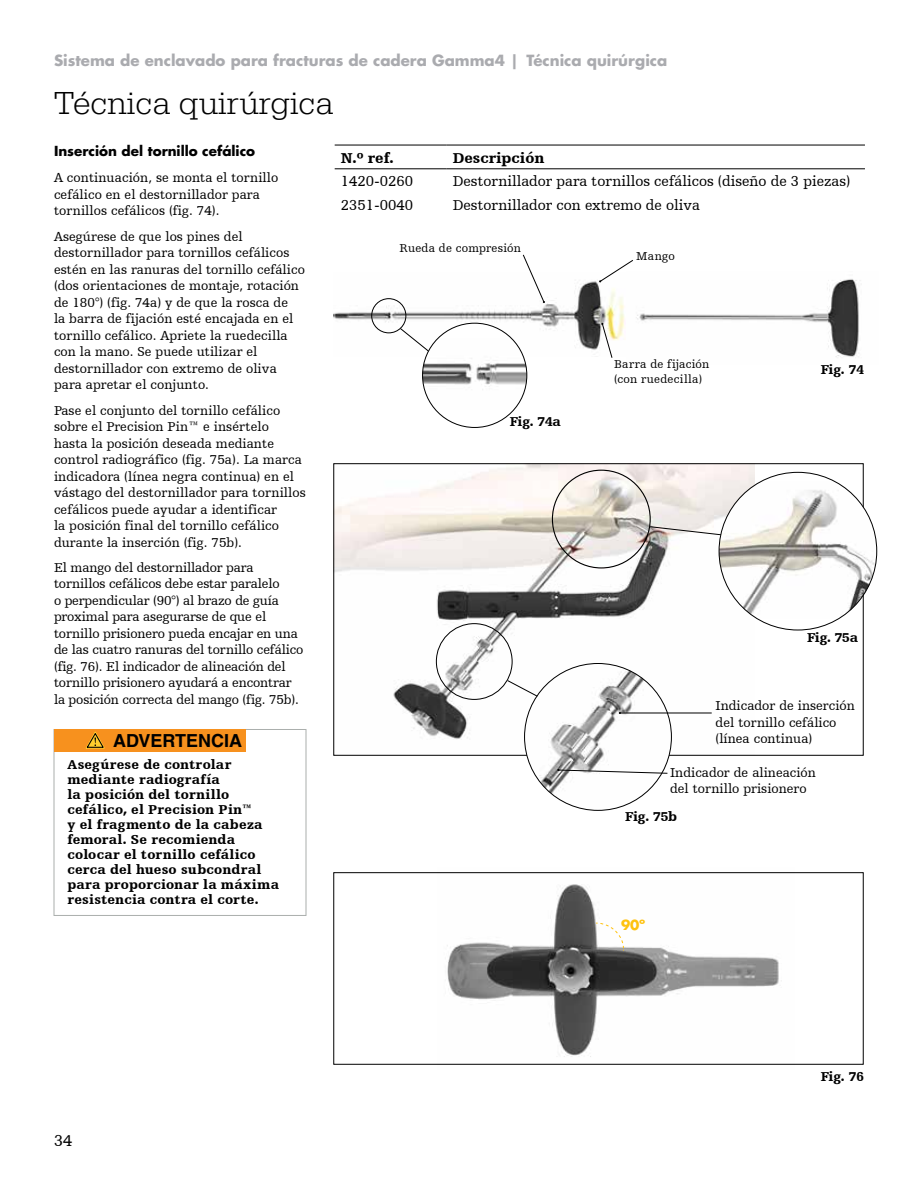
<style>
.page{position:relative;width:918px;height:1188px;background:#fff}
.page>*{position:absolute;margin:0;border:0;box-sizing:border-box;transform-origin:0 0}
.t1{font:300 33px "URW Egyptienne TOT";color:#000}
.t2{font:700 18px "Helvetica";color:#000}
.t3{font:16.5px "Humanist Slabserif 712 BT";color:#000}
.t4{font:15px "Humanist Slabserif 712 BT";color:#000}
.t5{font:700 15px "Futura For Stryker";color:#aaabaf}
.t6{font:900 15px "Humanist Slabserif 712 BT";color:#000}
.t7{font:13.5px/16.5px "Humanist Slabserif 712 BT";letter-spacing:.005em;color:#000}
.t8{font:900 13.5px/15px "Humanist Slabserif 712 BT";letter-spacing:.015em;color:#000}
.t9{font:700 13.5px "Futura For Stryker";color:#000}
.t10{font:700 13.5px "Futura For Stryker";color:#ffc20e}
.t11{font:12px/15px "Humanist Slabserif 712 BT";letter-spacing:.02em;color:#000}
</style>
<div class="page">
<img style="left:447px;top:884px;width:335px;height:173px">
<svg style="left:335px;top:168px;width:530px;height:1px"></svg>
<hr style="left:335px;top:169px;width:112px;height:1px;background:#000">
<hr style="left:447px;top:169px;width:418px;height:1px;background:#000">
<hr style="left:335px;top:145px;width:112px;height:1px;background:#000">
<hr style="left:447px;top:145px;width:418px;height:1px;background:#000">
<div style="left:54px;top:729px;width:252px;height:187px;border:1px solid #abafad"></div>
<img style="left:636px;top:279px;width:225px;height:78px">
<img style="left:333px;top:281px;width:292px;height:69px">
<div style="left:423px;top:323px;width:104px;height:104px;background:#fff;border-radius:50%"></div>
<img style="left:423px;top:339px;width:104px;height:70px">
<div style="left:371px;top:298px;width:35px;height:35px;border:1px solid #000;border-radius:50%"></div>
<svg style="left:399px;top:327px;width:30px;height:25px"></svg>
<img style="left:335px;top:465px;width:420px;height:289px">
<img style="left:719px;top:481px;width:158px;height:137px">
<img style="left:525px;top:663px;width:146px;height:147px;border-radius:73px">
<div style="left:436px;top:623px;width:77px;height:77px;border:1px solid #000;border-radius:50%"></div>
<svg style="left:649px;top:526px;width:73px;height:10px"></svg>
<svg style="left:507px;top:680px;width:31px;height:17px"></svg>
<hr style="left:620px;top:713px;width:92px;height:1px;background:#000">
<svg style="left:557px;top:769px;width:111px;height:5px"></svg>
<div style="left:333px;top:872px;width:531px;height:193px;border:1px solid #000"></div>
<div style="left:54px;top:730px;width:191px;height:22px;background:#f7911e"></div>
<svg style="left:86px;top:731px;width:19px;height:18px"></svg>
<svg style="left:595px;top:922px;width:29px;height:29px"></svg>
<svg style="left:523px;top:254px;width:22px;height:49px"></svg>
<svg style="left:599px;top:260px;width:34px;height:22px"></svg>
<svg style="left:601px;top:323px;width:12px;height:35px"></svg>
<p class="t5" style="left:54px;top:51px;width:615px">Sistema de enclavado para fracturas de cadera Gamma4 | Técnica quirúrgica</p>
<h1 class="t1" style="left:54px;top:84px;width:281px">Técnica quirúrgica</h1>
<p class="t9" style="left:54px;top:142px;width:203px">Inserción del tornillo cefálico</p>
<p class="t7" style="left:54px;top:169px;width:226px">A continuación, se monta el tornillo cefálico en el destornillador para tornillos cefálicos (fig. 74).</p>
<p class="t7" style="left:54px;top:228px;width:252px">Asegúrese de que los pines del destornillador para tornillos cefálicos estén en las ranuras del tornillo cefálico (dos orientaciones de montaje, rotación de 180°) (fig. 74a) y de que la rosca de<br>la barra de fijación esté encajada en el tornillo cefálico. Apriete la ruedecilla con la mano. Se puede utilizar el destornillador con extremo de oliva para apretar el conjunto.</p>
<p class="t7" style="left:54px;top:402px;width:253px">Pase el conjunto del tornillo cefálico sobre el Precision Pin™ e insértelo hasta la posición deseada mediante control radiográfico (fig. 75a). La marca indicadora (línea negra continua) en el vástago del destornillador para tornillos cefálicos puede ayudar a identificar<br>la posición final del tornillo cefálico durante la inserción (fig. 75b).</p>
<p class="t7" style="left:54px;top:559px;width:251px">El mango del destornillador para tornillos cefálicos debe estar paralelo<br>o perpendicular (90°) al brazo de guía proximal para asegurarse de que el tornillo prisionero pueda encajar en una de las cuatro ranuras del tornillo cefálico (fig. 76). El indicador de alineación del tornillo prisionero ayudará a encontrar la posición correcta del mango (fig. 75b).</p>
<p class="t6" style="left:341px;top:148px;width:54px">N.º ref.</p>
<p class="t6" style="left:453px;top:148px;width:93px">Descripción</p>
<p class="t4" style="left:341px;top:172px;width:74px">1420-0260</p>
<p class="t4" style="left:453px;top:172px;width:399px">Destornillador para tornillos cefálicos (diseño de 3 piezas)</p>
<p class="t4" style="left:341px;top:196px;width:74px">2351-0040</p>
<p class="t4" style="left:453px;top:196px;width:249px">Destornillador con extremo de oliva</p>
<p class="t11" style="left:400px;top:240px;width:123px">Rueda de compresión</p>
<p class="t11" style="left:636px;top:248px;width:40px">Mango</p>
<p class="t11" style="left:614px;top:357px;width:97px">Barra de fijación (con ruedecilla)</p>
<p class="t8" style="left:821px;top:362px;width:45px">Fig. 74</p>
<p class="t8" style="left:510px;top:414px;width:53px">Fig. 74a</p>
<p class="t8" style="left:807px;top:629px;width:53px">Fig. 75a</p>
<p class="t7" style="left:716px;top:697px;width:141px">Indicador de inserción del tornillo cefálico (línea continua)</p>
<p class="t7" style="left:670px;top:764px;width:147px">Indicador de alineación del tornillo prisionero</p>
<h2 class="t2" style="left:113px;top:729px;width:130px">ADVERTENCIA</h2>
<p class="t8" style="left:68px;top:756px;width:213px">Asegúrese de controlar mediante radiografía<br>la posición del tornillo cefálico, el Precision Pin™<br>y el fragmento de la cabeza femoral. Se recomienda colocar el tornillo cefálico cerca del hueso subcondral para proporcionar la máxima resistencia contra el corte.</p>
<p class="t8" style="left:625px;top:809px;width:53px">Fig. 75b</p>
<p class="t3" style="left:54px;top:1131px;width:20px">34</p>
<p class="t10" style="left:621px;top:916px;width:26px">90º</p>
<p class="t8" style="left:821px;top:1069px;width:45px">Fig. 76</p>
</div>
